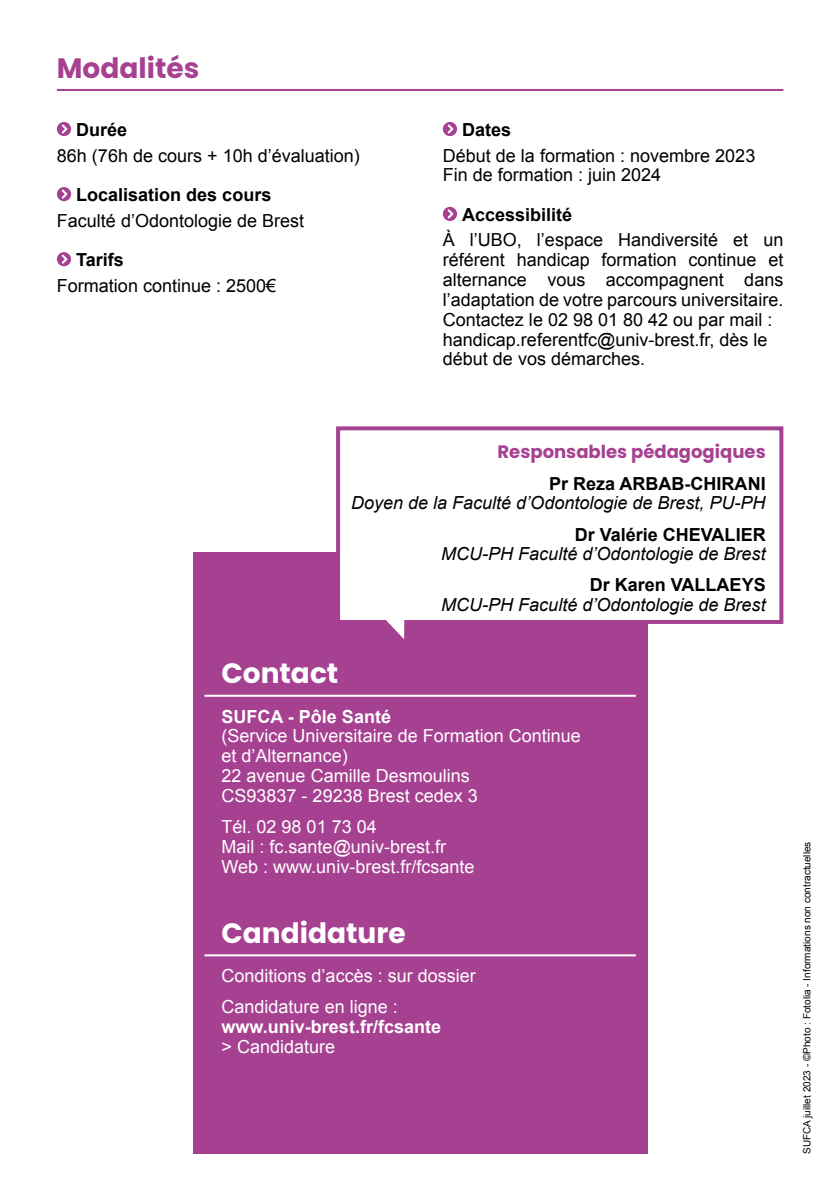
<style>
.page{position:relative;width:840px;height:1191px;background:#fff}
.page>*{position:absolute;margin:0;border:0;box-sizing:border-box;transform-origin:0 0}
.t1{font:700 28px "Poppins";color:#fff}
.t2{font:700 28px "Poppins";color:#a64191}
.t3{font:18px/19.8px "Arial";color:#000}
.t4{font:18px/19.8px "Arial";color:#fff}
.t5{font:italic 18px "Arial";color:#000}
.t6{font:700 18px "Arial";color:#000}
.t7{font:700 18px "Arial";color:#fff}
.t8{font:700 18px "Poppins";color:#a64191}
.t9{font:10px "Arial";color:#000}
</style>
<div class="page">
<div style="left:193px;top:553px;width:453px;height:601px;background:#a64191"></div>
<hr style="left:204px;top:695px;width:431px;height:2px;background:#fff">
<hr style="left:204px;top:954px;width:431px;height:2px;background:#fff">
<svg style="left:57px;top:122px;width:14px;height:14px"></svg>
<svg style="left:57px;top:187px;width:14px;height:14px"></svg>
<svg style="left:57px;top:252px;width:14px;height:14px"></svg>
<svg style="left:442px;top:122px;width:15px;height:14px"></svg>
<svg style="left:442px;top:207px;width:15px;height:14px"></svg>
<hr style="left:57px;top:89px;width:726px;height:2px;background:#a64191">
<svg style="left:334px;top:426px;width:450px;height:228px"></svg>
<h1 class="t2" style="left:57px;top:52px;width:144px">Modalités</h1>
<p class="t6" style="left:76px;top:118px;width:53px">Durée</p>
<p class="t3" style="left:57px;top:146px;width:304px">86h (76h de cours + 10h d’évaluation)</p>
<p class="t6" style="left:76px;top:183px;width:197px">Localisation des cours</p>
<p class="t3" style="left:57px;top:211px;width:249px">Faculté d’Odontologie de Brest</p>
<p class="t6" style="left:76px;top:248px;width:49px">Tarifs</p>
<p class="t3" style="left:57px;top:276px;width:221px">Formation continue : 2500€</p>
<p class="t6" style="left:462px;top:118px;width:51px">Dates</p>
<p class="t3" style="left:442px;top:146px;width:314px">Début de la formation : novembre 2023<br>Fin de formation : juin 2024</p>
<p class="t6" style="left:462px;top:203px;width:112px">Accessibilité</p>
<p class="t3" style="left:442px;top:230px;width:342px">À l’UBO, l’espace Handiversité et un référent handicap formation continue et alternance vous accompagnent dans l’adaptation de votre parcours universitaire.<br>Contactez le 02 98 01 80 42 ou par mail : handicap.referentfc@univ-brest.fr, dès le début de vos démarches.</p>
<p class="t8" style="left:497px;top:442px;width:269px">Responsables pédagogiques</p>
<p class="t6" style="left:549px;top:471px;width:218px">Pr Reza ARBAB-CHIRANI</p>
<p class="t5" style="left:351px;top:491px;width:416px">Doyen de la Faculté d’Odontologie de Brest, PU-PH</p>
<p class="t6" style="left:574px;top:522px;width:192px">Dr Valérie CHEVALIER</p>
<p class="t5" style="left:441px;top:542px;width:326px">MCU-PH Faculté d’Odontologie de Brest</p>
<p class="t6" style="left:589px;top:573px;width:177px">Dr Karen VALLAEYS</p>
<p class="t5" style="left:441px;top:593px;width:326px">MCU-PH Faculté d’Odontologie de Brest</p>
<h1 class="t1" style="left:221px;top:657px;width:118px">Contact</h1>
<p class="t7" style="left:221px;top:704px;width:171px">SUFCA - Pôle Santé</p>
<p class="t4" style="left:221px;top:726px;width:361px">(Service Universitaire de Formation Continue et d’Alternance)<br>22 avenue Camille Desmoulins<br>CS93837 - 29238 Brest cedex 3</p>
<p class="t4" style="left:221px;top:817px;width:254px">Tél. 02 98 01 73 04<br>Mail : fc.sante@univ-brest.fr<br>Web : www.univ-brest.fr/fcsante</p>
<h1 class="t1" style="left:221px;top:917px;width:185px">Candidature</h1>
<p class="t4" style="left:221px;top:960px;width:256px;line-height:31.2px">Conditions d’accès : sur dossier<br>Candidature en ligne :</p>
<p class="t7" style="left:221px;top:1015px;width:221px">www.univ-brest.fr/fcsante</p>
<p class="t4" style="left:221px;top:1037px;width:115px">&gt; Candidature</p>
<p class="t9" style="left:800px;top:1154px;width:314px;rotate:-90deg">SUFCA juillet 2023 - ©Photo : Fotolia - Informations non contractuelles</p>
</div>
